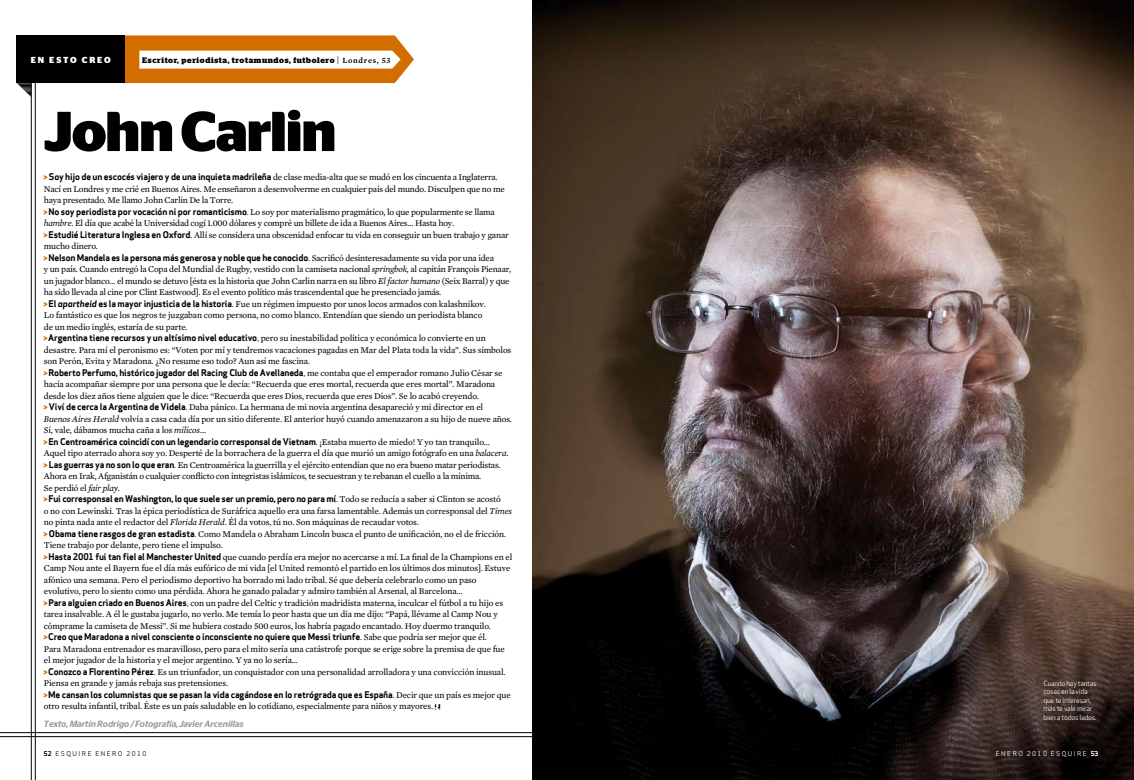
<style>
.page{position:relative;width:1134px;height:780px;background:#fff}
.page>*{position:absolute;margin:0;border:0;box-sizing:border-box;transform-origin:0 0}
.t1{font:700 56px "Stag Sans";letter-spacing:-.025em;color:#000}
.t2{font:9px/11.5px "Esquire Text HTF Roman";letter-spacing:-.015em;color:#000}
.t3{font:9px "Esquire Apex Sans Bold T";letter-spacing:-.02em;color:#000}
.t4{font:italic 500 9px "Stag Sans";color:#97979b}
.t5{font:700 8.8px "Stag Sans";letter-spacing:.21em;color:#fff}
.t6{font:700 8px "Stag";letter-spacing:.08em;color:#000}
.t7{font:7px/8.5px "Esquire Apex Sans Book T";letter-spacing:-.04em;color:#fff}
.t8{font:6.5px "Esquire Apex Sans Book T";letter-spacing:.225em;color:#000}
.t9{font:6.5px "Esquire Apex Sans Book T";letter-spacing:.225em;color:#fff}
.s1{font-family:"Esquire Text HTF Bold";font-weight:400}
.s2{font-family:"Stag";font-weight:700;font-size:8.2px;color:#d36d00}
.s3{font-family:"Esquire Apex Sans Bold T"}
.s4{font-family:"Esquire Apex Sans Book T"}
.s5{font-family:"Esquire Text HTF Italic"}
.s6{font-family:"Esquire Text HTF Roman"}
.s7{font-family:"Esquire Apex Sans Bold Italic T"}
</style>
<div class="page">
<img style="left:533px;top:0;width:601px;height:780px">
<svg style="left:435px;top:704px;width:5px;height:5px"></svg>
<hr style="left:35px;top:42px;width:1px;height:738px;background:#000">
<hr style="left:31px;top:42px;width:1px;height:738px;background:#000">
<hr style="left:0;top:732px;width:533px;height:1px;background:#000">
<hr style="left:0;top:736px;width:533px;height:1px;background:#000">
<svg style="left:16px;top:35px;width:398px;height:63px"></svg>
<div style="left:17px;top:35px;width:108px;height:48px;background:#000"></div>
<p class="t5" style="left:31px;top:54px;width:82px">EN ESTO CREO</p>
<p class="t6" style="left:142px;top:57px;width:250px">Escritor, periodista, trotamundos, futbolero <span class="s1">| Londres, 53</span></p>
<h1 class="t1" style="left:44px;top:99px;width:294px">John Carlin</h1>
<p class="t2" style="left:44px;top:171px;width:466px"><span class="s2">&gt;</span> <span class="s3">Soy hijo de un escocés viajero y de una inquieta madrileña</span> de clase media-alta que se mudó en los cincuenta a Inglaterra.<br>Nací en Londres y me crié en Buenos Aires. Me enseñaron a desenvolverme en cualquier país del mundo. Disculpen que no me haya presentado. Me llamo John Carlin De la Torre.<br><span class="s2">&gt;</span><span class="s3">No soy periodista por vocación ni por romanticismo</span><span class="s4">.</span> Lo soy por materialismo pragmático, lo que popularmente se llama <span class="s5">hambre</span>. El día que acabé la Universidad cogí 1.000 dólares y compré un billete de ida a Buenos Aires… Hasta hoy.<br><span class="s2">&gt;</span><span class="s3">Estudié Literatura Inglesa en Oxford</span><span class="s4">.</span> Allí se considera una obscenidad enfocar tu vida en conseguir un buen trabajo y ganar mucho dinero.</p>
<p class="t3" style="left:44px;top:251px;width:452px"><span class="s2">&gt;</span> Nelson Mandela es la persona más generosa y noble que he conocido<span class="s4">.</span> <span class="s6">Sacrificó desinteresadamente su vida por una idea</span></p>
<p class="t2" style="left:44px;top:263px;width:469px">y un país. Cuando entregó la Copa del Mundial de Rugby, vestido con la camiseta nacional <span class="s5">springbok,</span> al capitán François Pienaar, un jugador blanco... el mundo se detuvo [ésta es la historia que John Carlin narra en su libro <span class="s5">El factor humano</span> (Seix Barral) y que ha sido llevada al cine por Clint Eastwood]. Es el evento político más trascendental que he presenciado jamás.<br><span class="s2">&gt;</span><span class="s3">El</span> <span class="s7">apartheid</span> <span class="s3">es la mayor injusticia de la historia</span><span class="s4">.</span> Fue un régimen impuesto por unos locos armados con kalashnikov.<br>Lo fantástico es que los negros te juzgaban como persona, no como blanco. Entendían que siendo un periodista blanco<br>de un medio inglés, estaría de su parte.<br><span class="s2">&gt;</span> <span class="s3">Argentina tiene recursos y un altísimo nivel educativo</span><span class="s4">,</span> pero su inestabilidad política y económica lo convierte en un desastre. Para mí el peronismo es: ‘‘Voten por mí y tendremos vacaciones pagadas en Mar del Plata toda la vida”. Sus símbolos son Perón, Evita y Maradona. ¿No resume eso todo? Aun así me fascina.</p>
<p class="t3" style="left:44px;top:366px;width:460px"><span class="s2">&gt;</span>Roberto Perfumo, histórico jugador del Racing Club de Avellaneda<span class="s4">,</span> <span class="s6">me contaba que el emperador romano Julio César se</span></p>
<p class="t2" style="left:44px;top:378px;width:470px">hacía acompañar siempre por una persona que le decía: “Recuerda que eres mortal, recuerda que eres mortal”. Maradona desde los diez años tiene alguien que le dice: “Recuerda que eres Dios, recuerda que eres Dios”. Se lo acabó creyendo.<br><span class="s2">&gt;</span> <span class="s3">Viví de cerca la Argentina de Videla</span><span class="s4">.</span> Daba pánico. La hermana de mi novia argentina desapareció y mi director en el<br><span class="s5">Buenos Aires Herald</span> volvía a casa cada día por un sitio diferente. El anterior huyó cuando amenazaron a su hijo de nueve años.<br>Sí, vale, dábamos mucha caña a los <span class="s5">milicos</span>…</p>
<p class="t3" style="left:44px;top:435px;width:448px"><span class="s2">&gt;</span>En Centroamérica coincidí con un legendario corresponsal de Vietnam<span class="s4">.</span> <span class="s6">¡Estaba muerto de miedo! Y yo tan tranquilo...</span></p>
<p class="t2" style="left:44px;top:447px;width:466px">Aquel tipo aterrado ahora soy yo. Desperté de la borrachera de la guerra el día que murió un amigo fotógrafo en una <span class="s5">balacera</span>. <span class="s2">&gt;</span> <span class="s3">Las guerras ya no son lo que eran</span><span class="s4">.</span> En Centroamérica la guerrilla y el ejército entendían que no era bueno matar periodistas.<br>Ahora en Irak, Afganistán o cualquier conflicto con integristas islámicos, te secuestran y te rebanan el cuello a la mínima.<br>Se perdió el <span class="s5">fair play</span>.</p>
<p class="t3" style="left:44px;top:493px;width:458px"><span class="s2">&gt;</span> Fui corresponsal en Washington, lo que suele ser un premio, pero no para mí<span class="s4">.</span> <span class="s6">Todo se reducía a saber si Clinton se acostó</span></p>
<p class="t2" style="left:44px;top:505px;width:470px">o no con Lewinski. Tras la épica periodística de Suráfrica aquello era una farsa lamentable. Además un corresponsal del <span class="s5">Times </span>no pinta nada ante el redactor del <span class="s5">Florida Herald</span>. Él da votos, tú no. Son máquinas de recaudar votos.<br><span class="s2">&gt;</span> <span class="s3">Obama tiene rasgos de gran estadista</span><span class="s4">.</span> Como Mandela o Abraham Lincoln busca el punto de unificación, no el de fricción.<br>Tiene trabajo por delante, pero tiene el impulso.<br><span class="s2">&gt;</span><span class="s3">Hasta 2001 fui tan fiel al Manchester United</span> que cuando perdía era mejor no acercarse a mí. La final de la Champions en el Camp Nou ante el Bayern fue el día más eufórico de mi vida [el United remontó el partido en los últimos dos minutos]. Estuve afónico una semana. Pero el periodismo deportivo ha borrado mi lado tribal. Sé que debería celebrarlo como un paso evolutivo, pero lo siento como una pérdida. Ahora he ganado paladar y admiro también al Arsenal, al Barcelona…<br><span class="s2">&gt;</span><span class="s3">Para alguien criado en Buenos Aires</span><span class="s4">,</span> con un padre del Celtic y tradición madridista materna, inculcar el fútbol a tu hijo es tarea insalvable. A él le gustaba jugarlo, no verlo. Me temía lo peor hasta que un día me dijo: “Papá, llévame al Camp Nou y cómprame la camiseta de Messi”. Si me hubiera costado 500 euros, los habría pagado encantado. Hoy duermo tranquilo.</p>
<p class="t3" style="left:44px;top:631px;width:444px"><span class="s2">&gt;</span> Creo que Maradona a nivel consciente o inconsciente no quiere que Messi triunfe<span class="s4">.</span> <span class="s6">Sabe que podría ser mejor que él.</span></p>
<p class="t2" style="left:44px;top:643px;width:463px">Para Maradona entrenador es maravilloso, pero para el mito sería una catástrofe porque se erige sobre la premisa de que fue el mejor jugador de la historia y el mejor argentino. Y ya no lo sería…<br><span class="s2">&gt;</span> <span class="s3">Conozco a Florentino Pérez</span><span class="s4">.</span> Es un triunfador, un conquistador con una personalidad arrolladora y una convicción inusual.<br>Piensa en grande y jamás rebaja sus pretensiones.</p>
<p class="t3" style="left:44px;top:688px;width:468px"><span class="s2">&gt;</span> Me cansan los columnistas que se pasan la vida cagándose en lo retrógrada que es España<span class="s4">.</span> <span class="s6">Decir que un país es mejor que</span></p>
<p class="t2" style="left:44px;top:700px;width:391px">otro resulta infantil, tribal. Éste es un país saludable en lo cotidiano, especialmente para niños y mayores.</p>
<p class="t4" style="left:44px;top:718px;width:201px">Texto, Martín Rodrigo / Fotografía, Javier Arcenillas</p>
<p class="t8" style="left:44px;top:748px;width:104px"><span class="s3">52</span> esquire enero 2010</p>
<p class="t7" style="left:1043px;top:679px;width:55px">Cuando hay tantas cosas en la vida que te interesan, más te vale mirar bien a todos lados.</p>
<p class="t9" style="left:996px;top:748px;width:104px">enero 2010 esquire <span class="s3">53</span></p>
</div>
